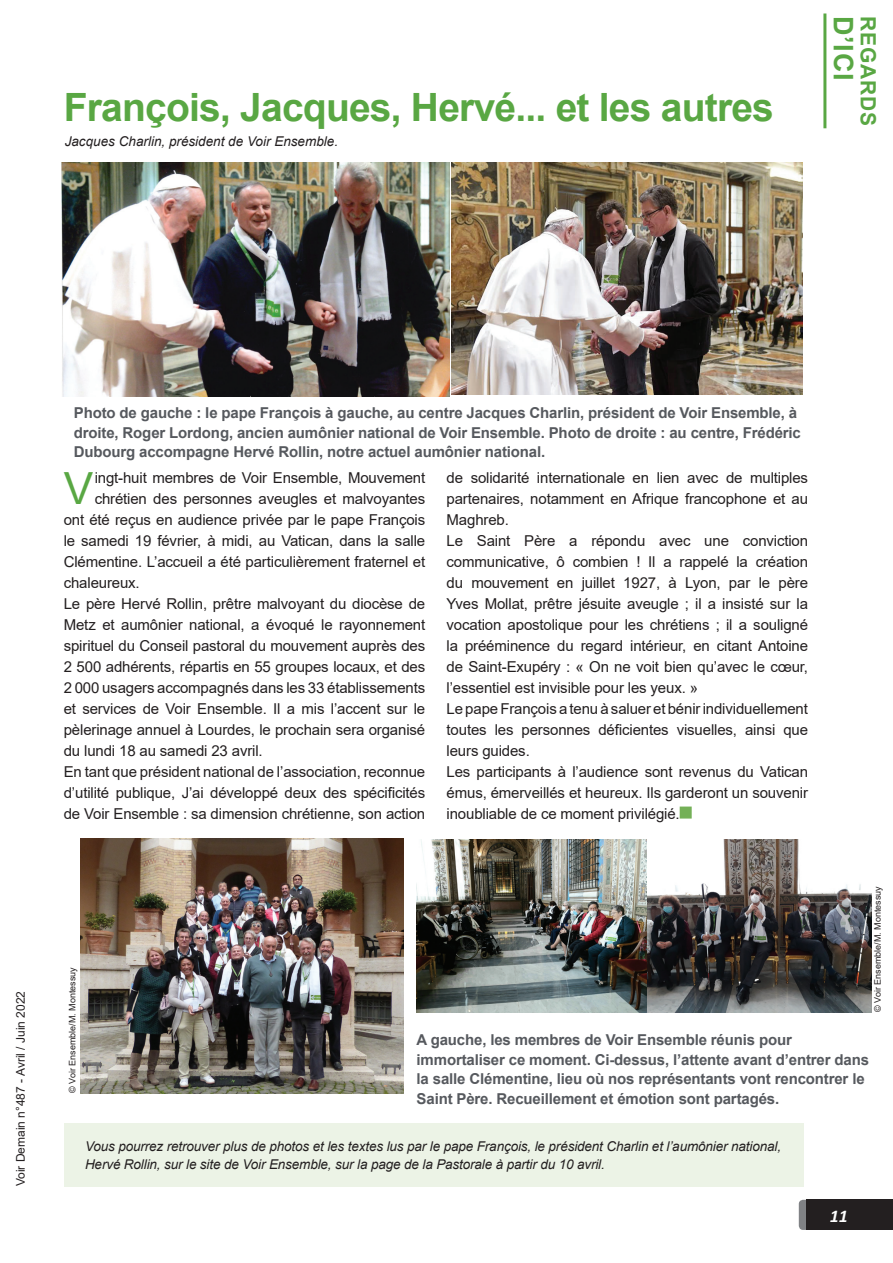
<style>
.page{position:relative;width:893px;height:1263px;background:#fff}
.page>*{position:absolute;margin:0;border:0;box-sizing:border-box;transform-origin:0 0}
.t1{font:44.4px "Arial";color:#59a743}
.t2{font:700 39px "Arial";letter-spacing:-.02em;color:#59a743}
.t3{font:700 27px "Arial";color:#59a743}
.t4{font:700 21px "Arial";letter-spacing:.035em;color:#59a743}
.t5{font:italic 700 18px "Calibri";color:#fff}
.t6{font:15px/21px "Arial";letter-spacing:-.01em;color:#231f20}
.t7{font:700 15px/19.5px "Arial";letter-spacing:-.01em;color:#56595e}
.t8{font:italic 13.5px/18px "Arial";letter-spacing:-.01em;color:#231f20}
.t9{font:12px "Arial";color:#231f20}
.t10{font:9px "Arial";color:#231f20}
</style>
<div class="page">
<svg style="left:799px;top:1200px;width:7px;height:30px"></svg>
<div style="left:806px;top:1200px;width:87px;height:30px;background:#231f20"></div>
<hr style="left:823px;top:14px;width:3px;height:114px;background:#59a743">
<div style="left:680px;top:806px;width:12px;height:12px;background:#74b057;border:1px solid #74b057"></div>
<img style="left:417px;top:840px;width:454px;height:173px">
<img style="left:451px;top:162px;width:352px;height:232px">
<img style="left:81px;top:839px;width:322px;height:255px">
<img style="left:61px;top:162px;width:389px;height:234px">
<div style="left:64px;top:1123px;width:740px;height:64px;background:#ecf3e6"></div>
<h2 class="t2" style="left:64px;top:80px;width:712px">François, Jacques, Hervé... et les autres</h2>
<p class="t8" style="left:65px;top:132px;width:275px">Jacques Charlin, président de Voir Ensemble.</p>
<h3 class="t3" style="left:862px;top:16px;width:66px;rotate:90deg">d’ici</h3>
<h3 class="t4" style="left:883px;top:16px;width:111px;rotate:90deg">regards</h3>
<p class="t9" style="left:12px;top:1186px;width:197px;rotate:-90deg">Voir Demain n°487 - Avril / Juin 2022</p>
<p class="t7" style="left:74px;top:403px;width:729px">Photo de gauche : le pape François à gauche, au centre Jacques Charlin, président de Voir Ensemble, à droite, Roger Lordong, ancien aumônier national de Voir Ensemble. Photo de droite : au centre, Frédéric<br>Dubourg accompagne Hervé Rollin, notre actuel aumônier national.</p>
<h1 class="t1" style="left:64px;top:457px;width:31px">V</h1>
<p class="t6" style="left:95px;top:467px;width:332px">ingt-huit membres de Voir Ensemble, Mouvement</p>
<p class="t6" style="left:95px;top:488px;width:332px">chrétien des personnes aveugles et malvoyantes</p>
<p class="t6" style="left:64px;top:509px;width:363px">ont été reçus en audience privée par le pape François</p>
<p class="t6" style="left:64px;top:530px;width:363px">le samedi 19 février, à midi, au Vatican, dans la salle</p>
<p class="t6" style="left:64px;top:551px;width:363px">Clémentine. L’accueil a été particulièrement fraternel et</p>
<p class="t6" style="left:64px;top:572px;width:78px">chaleureux.</p>
<p class="t6" style="left:64px;top:593px;width:363px">Le père Hervé Rollin, prêtre malvoyant du diocèse de</p>
<p class="t6" style="left:64px;top:614px;width:363px">Metz et aumônier national, a évoqué le rayonnement</p>
<p class="t6" style="left:64px;top:635px;width:363px">spirituel du Conseil pastoral du mouvement auprès des</p>
<p class="t6" style="left:64px;top:656px;width:363px">2 500 adhérents, répartis en 55 groupes locaux, et des</p>
<p class="t6" style="left:64px;top:677px;width:363px">2 000 usagers accompagnés dans les 33 établissements</p>
<p class="t6" style="left:64px;top:698px;width:363px">et services de Voir Ensemble. Il a mis l’accent sur le</p>
<p class="t6" style="left:64px;top:719px;width:363px">pèlerinage annuel à Lourdes, le prochain sera organisé</p>
<p class="t6" style="left:64px;top:740px;width:200px">du lundi 18 au samedi 23 avril.</p>
<p class="t6" style="left:64px;top:761px;width:363px">En tant que président national de l’association, reconnue</p>
<p class="t6" style="left:64px;top:782px;width:363px">d’utilité publique, J’ai développé deux des spécificités</p>
<p class="t6" style="left:64px;top:803px;width:363px">de Voir Ensemble : sa dimension chrétienne, son action</p>
<p class="t6" style="left:447px;top:467px;width:363px">de solidarité internationale en lien avec de multiples partenaires, notamment en Afrique francophone et au Maghreb.<br>Le Saint Père a répondu avec une conviction communicative, ô combien ! Il a rappelé la création du mouvement en juillet 1927, à Lyon, par le père Yves Mollat, prêtre jésuite aveugle ; il a insisté sur la vocation apostolique pour les chrétiens ; il a souligné la prééminence du regard intérieur, en citant Antoine de Saint-Exupéry : « On ne voit bien qu’avec le cœur, l’essentiel est invisible pour les yeux. »<br>Le pape François a tenu à saluer et bénir individuellement toutes les personnes déficientes visuelles, ainsi que leurs guides.<br>Les participants à l’audience sont revenus du Vatican émus, émerveillés et heureux. Ils garderont un souvenir inoubliable de ce moment privilégié.</p>
<p class="t10" style="left:66px;top:1093px;width:127px;rotate:-90deg">© Voir Ensemble/M. Montessuy</p>
<p class="t10" style="left:872px;top:1012px;width:127px;rotate:-90deg">© Voir Ensemble/M. Montessuy</p>
<p class="t7" style="left:417px;top:1030px;width:454px">A gauche, les membres de Voir Ensemble réunis pour immortaliser ce moment. Ci-dessus, l’attente avant d’entrer dans la salle Clémentine, lieu où nos représentants vont rencontrer le Saint Père. Recueillement et émotion sont partagés.</p>
<p class="t8" style="left:85px;top:1137px;width:697px">Vous pourrez retrouver plus de photos et les textes lus par le pape François, le président Charlin et l’aumônier national,<br>Hervé Rollin, sur le site de Voir Ensemble, sur la page de la Pastorale à partir du 10 avril.</p>
<p class="t5" style="left:830px;top:1203px;width:20px">11</p>
</div>
